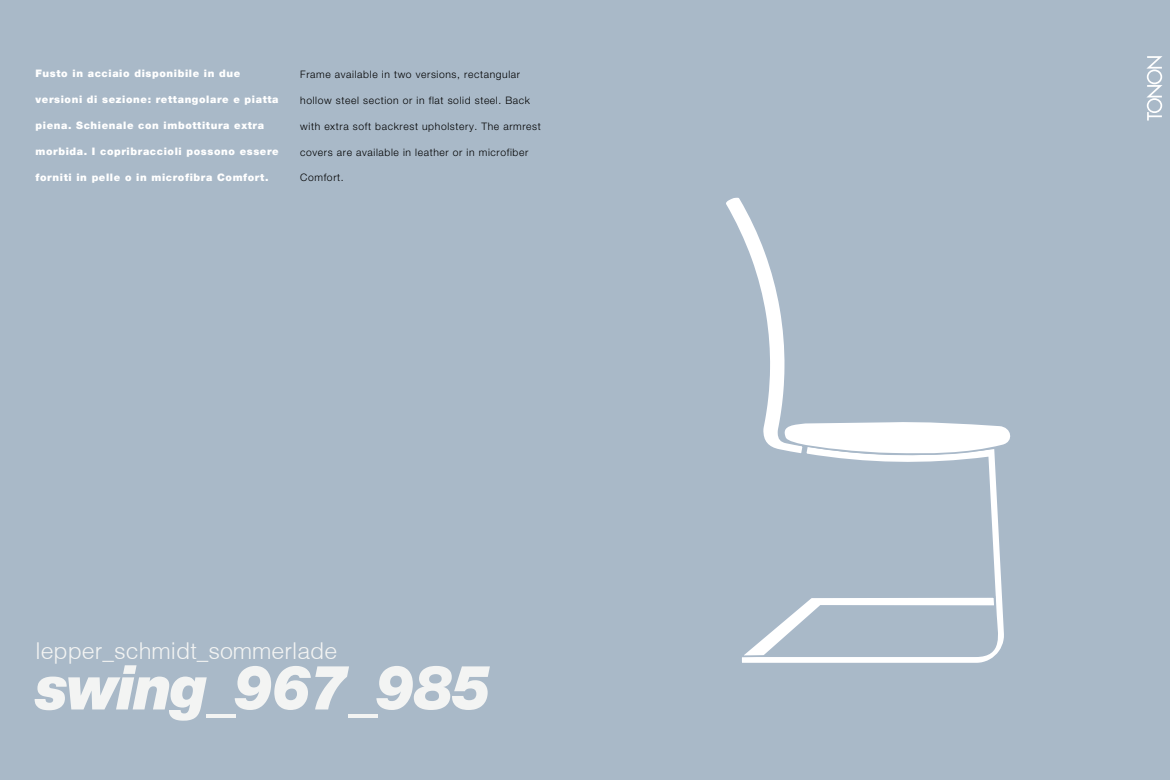
<style>
.page{position:relative;width:1170px;height:780px;background:#fff}
.page>*{position:absolute;margin:0;border:0;box-sizing:border-box;transform-origin:0 0}
.t1{font:italic 900 61.88px "Helvetica Neue";letter-spacing:-.03em;color:#f3f4f3;scale:.96 1}
.t2{font:300 23.25px "Helvetica";color:#f3f4f3}
.t3{font:900 10.25px "Helvetica 95";letter-spacing:.06em;color:#fff}
.t4{font:300 10.25px "Helvetica Neue";letter-spacing:.06em;color:#000}
</style>
<div class="page">
<div style="left:0;top:0;width:1169px;height:780px;background:#a9b9c8"></div>
<svg style="left:742px;top:457px;width:262px;height:206px"></svg>
<svg style="left:726px;top:197px;width:285px;height:260px"></svg>
<svg style="left:742px;top:595px;width:254px;height:63px"></svg>
<svg style="left:1146px;top:56px;width:16px;height:64px"></svg>
<p class="t3" style="left:36px;top:70px;width:206px">Fusto in acciaio disponibile in due</p>
<p class="t3" style="left:36px;top:96px;width:244px">versioni di sezione: rettangolare e piatta</p>
<p class="t3" style="left:36px;top:121px;width:230px">piena. Schienale con imbottitura extra</p>
<p class="t3" style="left:36px;top:147px;width:245px">morbida. I copribraccioli possono essere</p>
<p class="t3" style="left:36px;top:173px;width:234px">forniti in pelle o in microfibra Comfort.</p>
<p class="t4" style="left:300px;top:71px;width:221px">Frame available in two versions, rectangular</p>
<p class="t4" style="left:300px;top:96px;width:231px">hollow steel section or in flat solid steel. Back</p>
<p class="t4" style="left:300px;top:122px;width:242px">with extra soft backrest upholstery. The armrest</p>
<p class="t4" style="left:300px;top:148px;width:229px">covers are available in leather or in microfiber</p>
<p class="t4" style="left:300px;top:174px;width:45px">Comfort.</p>
<h2 class="t2" style="left:36px;top:642px;width:303px">lepper_schmidt_sommerlade</h2>
<h1 class="t1" style="left:36px;top:665px;width:476px">swing_967_985</h1>
</div>
